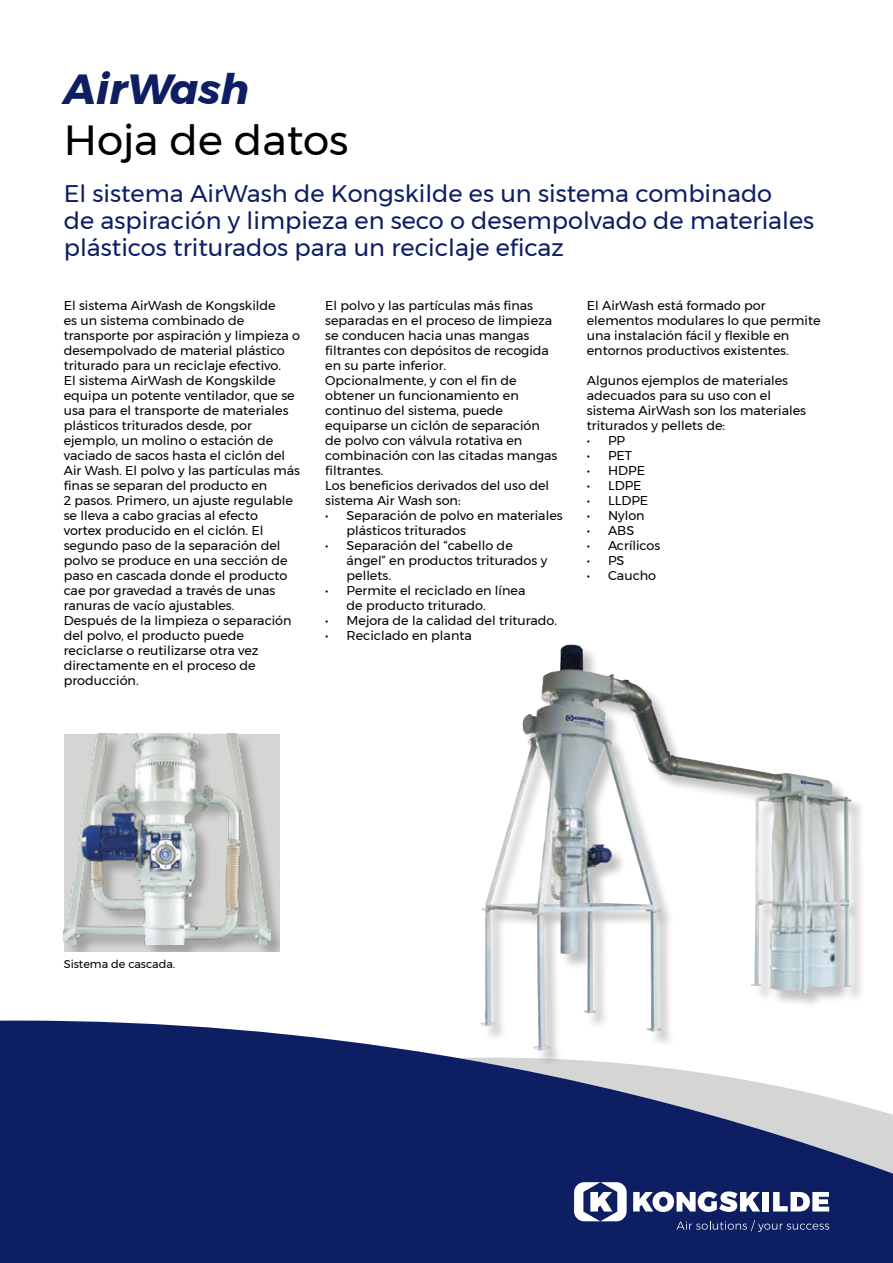
<style>
.page{position:relative;width:893px;height:1263px;background:#fff}
.page>*{position:absolute;margin:0;border:0;box-sizing:border-box;transform-origin:0 0}
.t1{font:42px "Montserrat";color:#000}
.t2{font:italic 700 42px "Montserrat";color:#0e1e63}
.t3{font:24px/27px "Montserrat";color:#0e1e63}
.t4{font:12.75px/15px "Montserrat";color:#000}
.t5{font:11.25px "Montserrat";color:#000}
</style>
<div class="page">
<svg style="left:0;top:1020px;width:893px;height:243px;background:#2e3c76"></svg>
<svg style="left:633px;top:1191px;width:127px;height:21px"></svg>
<div style="left:763px;top:1192px;width:6px;height:19px;background:#fff"></div>
<svg style="left:773px;top:1192px;width:56px;height:19px"></svg>
<svg style="left:676px;top:1220px;width:153px;height:12px;background:#2d3b77"></svg>
<svg style="left:574px;top:1182px;width:53px;height:39px"></svg>
<div style="left:64px;top:734px;width:216px;height:217px;background:#000;opacity:.25"></div>
<img style="left:64px;top:733px;width:206px;height:211px">
<div style="left:481px;top:645px;width:387px;height:421px;background:#000;opacity:.25"></div>
<img style="left:501px;top:645px;width:68px;height:205px">
<h1 class="t2" style="left:64px;top:56px;width:187px">AirWash</h1>
<h1 class="t1" style="left:64px;top:108px;width:286px">Hoja de datos</h1>
<h2 class="t3" style="left:64px;top:180px;width:752px">El sistema AirWash de Kongskilde es un sistema combinado<br>de aspiración y limpieza en seco o desempolvado de materiales plásticos triturados para un reciclaje eficaz</h2>
<p class="t4" style="left:64px;top:298px;width:238px">El sistema AirWash de Kongskilde<br>es un sistema combinado de transporte por aspiración y limpieza o desempolvado de material plástico triturado para un reciclaje efectivo.<br>El sistema AirWash de Kongskilde equipa un potente ventilador, que se usa para el transporte de materiales plásticos triturados desde, por ejemplo, un molino o estación de vaciado de sacos hasta el ciclón del<br>Air Wash. El polvo y las partículas más finas se separan del producto en<br>2 pasos. Primero, un ajuste regulable se lleva a cabo gracias al efecto<br>vortex producido en el ciclón. El segundo paso de la separación del polvo se produce en una sección de paso en cascada donde el producto cae por gravedad a través de unas ranuras de vacío ajustables.<br>Después de la limpieza o separación del polvo, el producto puede reciclarse o reutilizarse otra vez directamente en el proceso de producción.</p>
<p class="t4" style="left:325px;top:298px;width:234px">El polvo y las partículas más finas separadas en el proceso de limpieza se conducen hacia unas mangas filtrantes con depósitos de recogida en su parte inferior.<br>Opcionalmente, y con el fin de obtener un funcionamiento en continuo del sistema, puede equiparse un ciclón de separación de polvo con válvula rotativa en combinación con las citadas mangas filtrantes.<br>Los beneficios derivados del uso del sistema Air Wash son:</p>
<p class="t4" style="left:347px;top:508px;width:218px;text-indent:-21px">• Separación de polvo en materiales plásticos triturados</p>
<p class="t4" style="left:347px;top:538px;width:202px;text-indent:-21px">• Separación del “cabello de ángel” en productos triturados y pellets.</p>
<p class="t4" style="left:347px;top:583px;width:180px;text-indent:-21px">• Permite el reciclado en línea de producto triturado.</p>
<p class="t4" style="left:325px;top:613px;width:233px">• Mejora de la calidad del triturado.</p>
<p class="t4" style="left:325px;top:628px;width:148px">• Reciclado en planta</p>
<p class="t4" style="left:587px;top:298px;width:235px">El AirWash está formado por elementos modulares lo que permite una instalación fácil y flexible en entornos productivos existentes.</p>
<p class="t4" style="left:587px;top:373px;width:221px">Algunos ejemplos de materiales adecuados para su uso con el sistema AirWash son los materiales triturados y pellets de:</p>
<p class="t4" style="left:587px;top:432px;width:40px">• PP</p>
<p class="t4" style="left:587px;top:447px;width:47px">• PET</p>
<p class="t4" style="left:587px;top:462px;width:60px">• HDPE</p>
<p class="t4" style="left:587px;top:477px;width:56px">• LDPE</p>
<p class="t4" style="left:587px;top:492px;width:63px">• LLDPE</p>
<p class="t4" style="left:587px;top:507px;width:59px">• Nylon</p>
<p class="t4" style="left:587px;top:522px;width:49px">• ABS</p>
<p class="t4" style="left:587px;top:537px;width:75px">• Acrílicos</p>
<p class="t4" style="left:587px;top:552px;width:39px">• PS</p>
<p class="t4" style="left:587px;top:567px;width:71px">• Caucho</p>
<p class="t5" style="left:64px;top:955px;width:113px">Sistema de cascada.</p>
</div>
